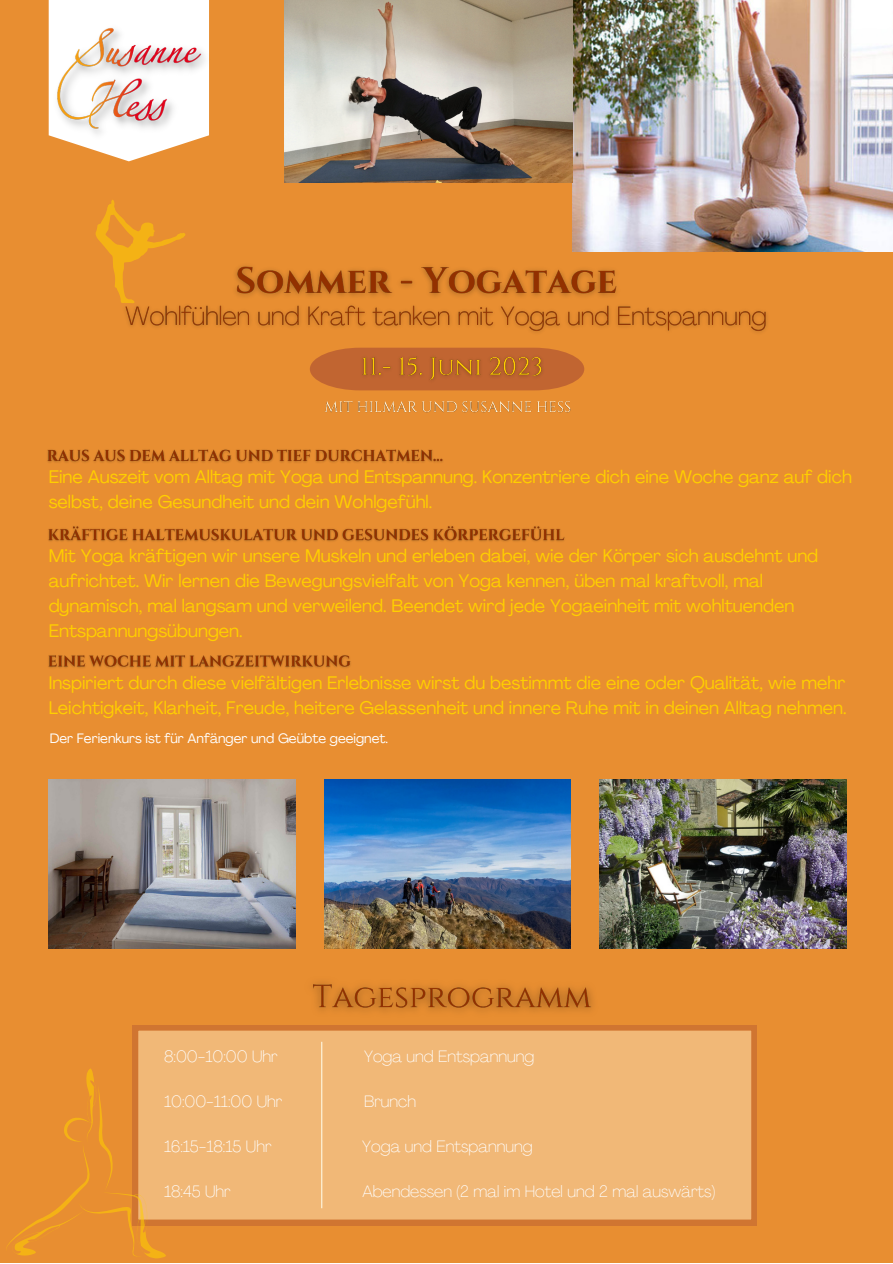
<style>
.page{position:relative;width:893px;height:1264px;background:#fff}
.page>*{position:absolute;margin:0;border:0;box-sizing:border-box;transform-origin:0 0}
.t1{font:18px/24.8px "Agrandir";color:#ffcf00}
.t2{font:100 16.35px "Agrandir";color:#fff}
.t3{font:13.5px "Agrandir";color:#fff}
</style>
<div class="page">
<div style="left:0;top:0;width:892px;height:1262px;background:#e88e31"></div>
<svg style="left:49px;top:0;width:160px;height:161px"></svg>
<img style="left:52px;top:22px;width:157px;height:119px">
<svg style="left:310px;top:348px;width:274px;height:42px"></svg>
<img style="left:572px;top:0;width:320px;height:251px">
<img style="left:284px;top:0;width:288px;height:183px">
<svg style="left:96px;top:200px;width:89px;height:98px"></svg>
<img style="left:49px;top:779px;width:246px;height:169px">
<img style="left:324px;top:779px;width:246px;height:169px">
<div style="left:133px;top:1025px;width:623px;height:200px;background:#f1b877"></div>
<hr style="left:321px;top:1041px;width:1px;height:167px;background:#fff8e1">
<svg style="left:6px;top:1068px;width:160px;height:190px"></svg>
<img style="left:600px;top:779px;width:246px;height:169px">
<img style="left:353px;top:347px;width:197px;height:44px">
<img style="left:235px;top:249px;width:400px;height:48px">
<img style="left:325px;top:401px;width:246px;height:12px">
<img style="left:47px;top:449px;width:396px;height:14px">
<img style="left:298px;top:982px;width:308px;height:53px">
<img style="left:120px;top:298px;width:647px;height:35px">
<img style="left:48px;top:526px;width:517px;height:16px">
<img style="left:48px;top:655px;width:303px;height:13px">
<p class="t1" style="left:49px;top:466px;width:804px">Eine Auszeit vom Alltag mit Yoga und Entspannung. Konzentriere dich eine Woche ganz auf dich selbst, deine Gesundheit und dein Wohlgefühl.</p>
<p class="t1" style="left:49px;top:545px;width:771px">Mit Yoga kräftigen wir unsere Muskeln und erleben dabei, wie der Körper sich ausdehnt und aufrichtet. Wir lernen die Bewegungsvielfalt von Yoga kennen, üben mal kraftvoll, mal dynamisch, mal langsam und verweilend. Beendet wird jede Yogaeinheit mit wohltuenden Entspannungsübungen.</p>
<p class="t1" style="left:49px;top:672px;width:799px">Inspiriert durch diese vielfältigen Erlebnisse wirst du bestimmt die eine oder Qualität, wie mehr<br>Leichtigkeit, Klarheit, Freude, heitere Gelassenheit und innere Ruhe mit in deinen Alltag nehmen.</p>
<p class="t3" style="left:50px;top:733px;width:340px">Der Ferienkurs ist für Anfänger und Geübte geeignet.</p>
<p class="t2" style="left:164px;top:1050px;width:115px">8:00-10:00 Uhr</p>
<p class="t2" style="left:364px;top:1050px;width:172px">Yoga und Entspannung</p>
<p class="t2" style="left:164px;top:1095px;width:120px">10:00-11:00 Uhr</p>
<p class="t2" style="left:364px;top:1095px;width:53px">Brunch</p>
<p class="t2" style="left:164px;top:1139px;width:109px">16:15-18:15 Uhr</p>
<p class="t2" style="left:362px;top:1139px;width:172px">Yoga und Entspannung</p>
<p class="t2" style="left:164px;top:1184px;width:68px">18:45 Uhr</p>
<p class="t2" style="left:362px;top:1184px;width:354px">Abendessen (2 mal im Hotel und 2 mal auswärts)</p>
</div>
